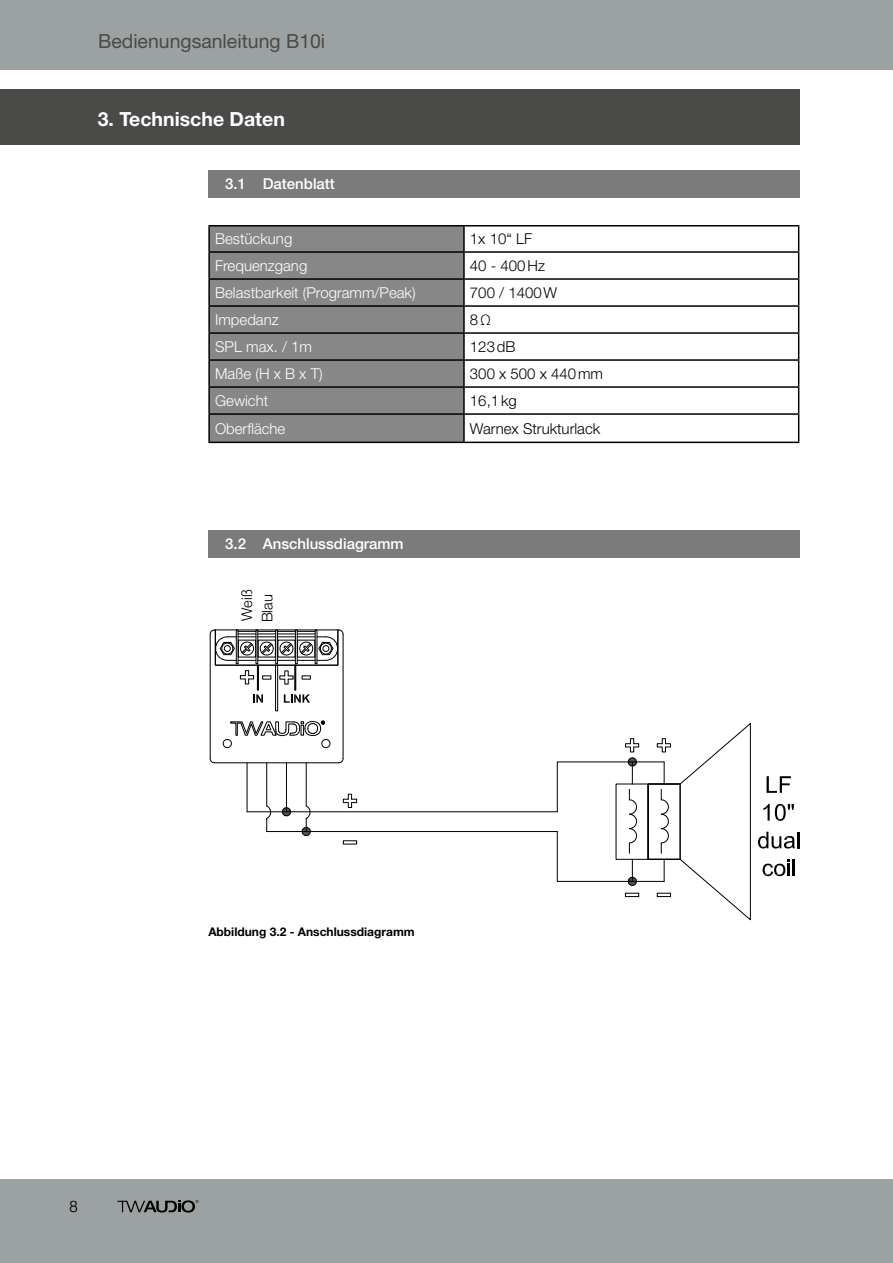
<style>
.page{position:relative;width:893px;height:1263px;background:#fff}
.page>*{position:absolute;margin:0;border:0;box-sizing:border-box;transform-origin:0 0}
.t1{font:19.5px "Helvetica Neue LT Std";color:#4a4a49}
.t2{font:700 19.5px "Helvetica Neue LT Std";color:#fff}
.t3{font:300 16.5px "Lexia";color:#000}
.t4{font:300 15px "Helvetica Neue LT Std";color:#fff}
.t5{font:300 15px "Helvetica Neue LT Std";color:#000}
.t6{font:500 15px "Helvetica Neue LT Std";color:#fff}
.t7{font:300 14.7px/20.2px "Helvetica Neue LT Std";color:#000}
.t8{font:700 12px "Helvetica Neue LT Std";color:#000}
</style>
<div class="page">
<div style="left:0;top:0;width:893px;height:69px;background:#9ca1a2"></div>
<div style="left:0;top:1179px;width:893px;height:84px;background:#9ca1a2"></div>
<svg style="left:117px;top:1200px;width:81px;height:12px"></svg>
<div style="left:0;top:89px;width:143px;height:55px;background:#4a4a49"></div>
<div style="left:81px;top:89px;width:718px;height:55px;background:#4a4a49"></div>
<div style="left:208px;top:170px;width:591px;height:28px;background:#7c7b7b"></div>
<div style="left:210px;top:227px;width:253px;height:215px;background:#878787"></div>
<hr style="left:208px;top:225px;width:256px;height:2px;background:#000">
<hr style="left:208px;top:227px;width:2px;height:24px;background:#000">
<hr style="left:464px;top:225px;width:335px;height:2px;background:#000">
<hr style="left:463px;top:227px;width:2px;height:24px;background:#000">
<hr style="left:208px;top:251px;width:256px;height:2px;background:#000">
<hr style="left:208px;top:253px;width:2px;height:25px;background:#000">
<hr style="left:464px;top:251px;width:335px;height:2px;background:#000">
<hr style="left:463px;top:253px;width:2px;height:25px;background:#000">
<hr style="left:208px;top:278px;width:256px;height:2px;background:#000">
<hr style="left:208px;top:280px;width:2px;height:25px;background:#000">
<hr style="left:464px;top:278px;width:335px;height:2px;background:#000">
<hr style="left:463px;top:280px;width:2px;height:25px;background:#000">
<hr style="left:208px;top:305px;width:256px;height:2px;background:#000">
<hr style="left:208px;top:307px;width:2px;height:25px;background:#000">
<hr style="left:464px;top:305px;width:335px;height:2px;background:#000">
<hr style="left:463px;top:307px;width:2px;height:25px;background:#000">
<hr style="left:208px;top:332px;width:256px;height:2px;background:#000">
<hr style="left:208px;top:334px;width:2px;height:25px;background:#000">
<hr style="left:464px;top:332px;width:335px;height:2px;background:#000">
<hr style="left:463px;top:334px;width:2px;height:25px;background:#000">
<hr style="left:208px;top:359px;width:256px;height:2px;background:#000">
<hr style="left:208px;top:361px;width:2px;height:25px;background:#000">
<hr style="left:464px;top:359px;width:335px;height:2px;background:#000">
<hr style="left:463px;top:361px;width:2px;height:25px;background:#000">
<hr style="left:208px;top:386px;width:256px;height:2px;background:#000">
<hr style="left:208px;top:388px;width:2px;height:25px;background:#000">
<hr style="left:464px;top:386px;width:335px;height:2px;background:#000">
<hr style="left:463px;top:388px;width:2px;height:25px;background:#000">
<hr style="left:208px;top:413px;width:256px;height:2px;background:#000">
<hr style="left:208px;top:415px;width:2px;height:27px;background:#000">
<hr style="left:464px;top:413px;width:335px;height:2px;background:#000">
<hr style="left:463px;top:415px;width:2px;height:27px;background:#000">
<svg style="left:798px;top:227px;width:1px;height:215px"></svg>
<hr style="left:208px;top:442px;width:256px;height:1px;background:#000">
<hr style="left:464px;top:442px;width:335px;height:1px;background:#000">
<div style="left:208px;top:530px;width:591px;height:28px;background:#7c7b7b"></div>
<hr style="left:343px;top:634px;width:1px;height:125px;background:#000">
<svg style="left:338px;top:757px;width:6px;height:7px"></svg>
<hr style="left:214px;top:762px;width:125px;height:1px;background:#000">
<svg style="left:209px;top:757px;width:6px;height:7px"></svg>
<hr style="left:210px;top:634px;width:1px;height:125px;background:#000">
<div style="left:275px;top:665px;width:3px;height:46px;border:1px solid #000"></div>
<div style="left:257px;top:665px;width:2px;height:26px;border:1px solid #000"></div>
<div style="left:294px;top:665px;width:2px;height:26px;border:1px solid #000"></div>
<svg style="left:239px;top:670px;width:15px;height:15px"></svg>
<svg style="left:253px;top:694px;width:10px;height:9px"></svg>
<svg style="left:279px;top:670px;width:15px;height:15px"></svg>
<svg style="left:284px;top:694px;width:26px;height:9px"></svg>
<div style="left:215px;top:629px;width:123px;height:37px;border:1px solid #000"></div>
<div style="left:236px;top:629px;width:3px;height:35px;border:1px solid #000"></div>
<div style="left:255px;top:629px;width:3px;height:35px;border:1px solid #000"></div>
<div style="left:295px;top:629px;width:3px;height:35px;border:1px solid #000"></div>
<div style="left:275px;top:629px;width:3px;height:35px;border:1px solid #000"></div>
<div style="left:315px;top:629px;width:2px;height:35px;border:1px solid #000"></div>
<svg style="left:209px;top:629px;width:135px;height:32px"></svg>
<svg style="left:222px;top:720px;width:109px;height:29px"></svg>
<hr style="left:267px;top:831px;width:290px;height:1px;background:#000">
<svg style="left:281px;top:807px;width:11px;height:10px"></svg>
<hr style="left:247px;top:763px;width:1px;height:49px;background:#000">
<hr style="left:266px;top:763px;width:1px;height:43px;background:#000">
<hr style="left:306px;top:763px;width:1px;height:43px;background:#000">
<hr style="left:286px;top:763px;width:1px;height:49px;background:#000">
<svg style="left:265px;top:804px;width:7px;height:27px"></svg>
<svg style="left:301px;top:804px;width:10px;height:33px"></svg>
<svg style="left:342px;top:794px;width:15px;height:14px"></svg>
<hr style="left:247px;top:811px;width:310px;height:1px;background:#000">
<svg style="left:556px;top:723px;width:243px;height:198px"></svg>
<div style="left:615px;top:783px;width:33px;height:77px;border:1px solid #000"></div>
<h1 class="t1" style="left:98px;top:29px;width:229px">Bedienungsanleitung B10i</h1>
<h1 class="t2" style="left:98px;top:107px;width:189px">3. Technische Daten</h1>
<p class="t6" style="left:225px;top:175px;width:111px">3.1 Datenblatt</p>
<p class="t4" style="left:215px;top:230px;width:79px">Bestückung</p>
<p class="t5" style="left:470px;top:230px;width:64px">1x 10“ LF</p>
<p class="t4" style="left:215px;top:256px;width:94px">Frequenzgang</p>
<p class="t5" style="left:470px;top:256px;width:76px">40 - 400Hz</p>
<p class="t4" style="left:215px;top:283px;width:202px">Belastbarkeit (Programm/Peak)</p>
<p class="t5" style="left:470px;top:283px;width:89px">700 / 1400W</p>
<p class="t4" style="left:215px;top:310px;width:65px">Impedanz</p>
<p class="t5" style="left:470px;top:310px;width:23px">8Ω</p>
<p class="t4" style="left:215px;top:337px;width:98px">SPL max. / 1m</p>
<p class="t5" style="left:470px;top:337px;width:47px">123dB</p>
<p class="t4" style="left:215px;top:364px;width:109px">Maße (H x B x T)</p>
<p class="t5" style="left:470px;top:364px;width:135px">300 x 500 x 440mm</p>
<p class="t4" style="left:215px;top:391px;width:55px">Gewicht</p>
<p class="t5" style="left:470px;top:391px;width:48px">16,1kg</p>
<p class="t4" style="left:215px;top:419px;width:72px">Oberfläche</p>
<p class="t5" style="left:470px;top:419px;width:132px">Warnex Strukturlack</p>
<p class="t6" style="left:225px;top:535px;width:180px">3.2 Anschlussdiagramm</p>
<p class="t7" style="left:236px;top:622px;width:34px;rotate:-90deg">Weiß<br>Blau</p>
<p class="t3" style="left:69px;top:1196px;width:10px">8</p>
<p class="t8" style="left:208px;top:924px;width:208px">Abbildung 3.2 - Anschlussdiagramm</p>
</div>
